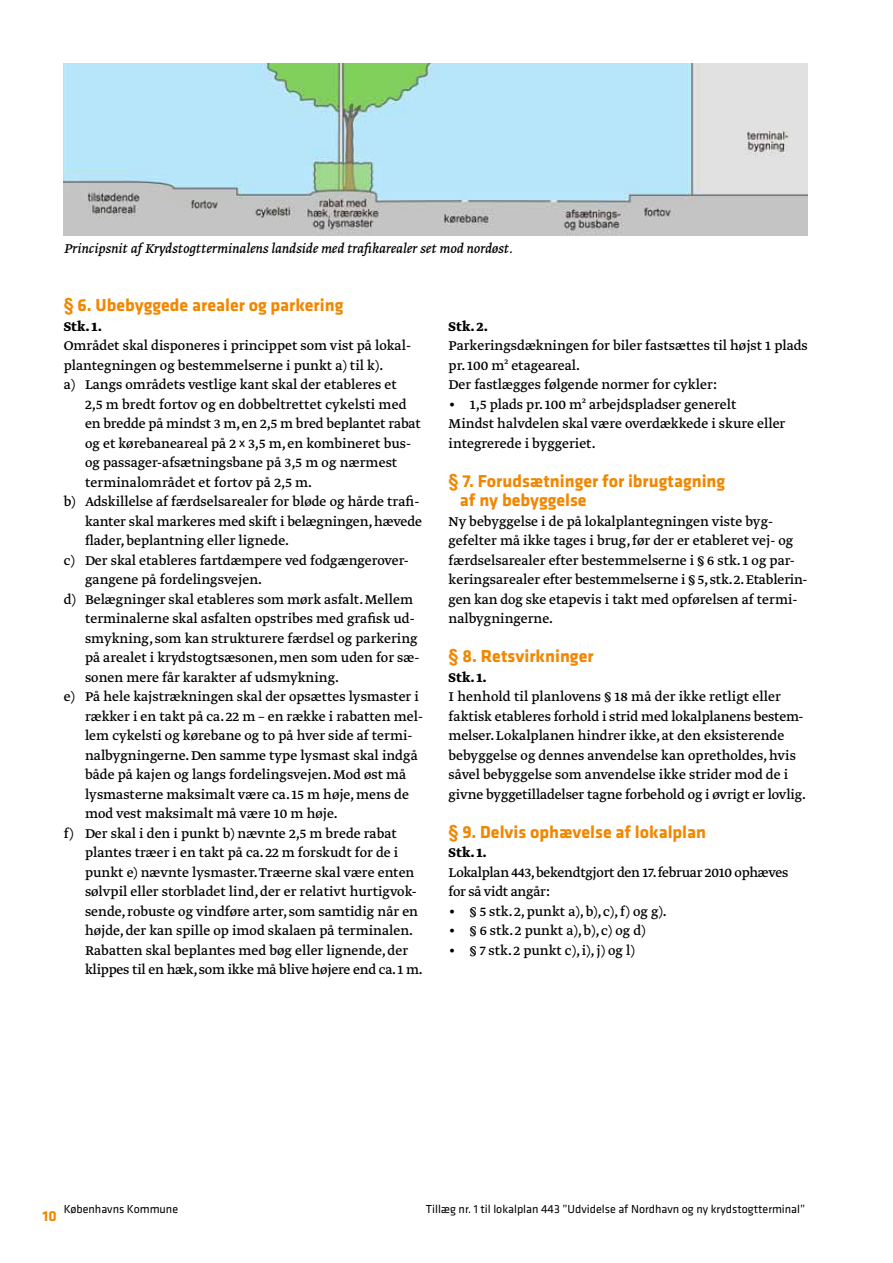
<style>
.page{position:relative;width:893px;height:1263px;background:#fff}
.page>*{position:absolute;margin:0;border:0;box-sizing:border-box;transform-origin:0 0}
.t1{font:700 18px/19.5px "Klavika";color:#f18700}
.t2{font:15px/19.5px "Greta Text";color:#000}
.t3{font:italic 15px "Greta Text";color:#000}
.t4{font:15px/19.5px "Greta Text";letter-spacing:-.02em;color:#000}
.t5{font:700 15px "Greta Text";color:#000}
.t6{font:700 15px "Klavika";color:#f18700}
.t7{font:12px "Klavika";color:#000}
.s1{font-family:"Arial"}
.s2{font-family:"Arial";font-size:12px}
</style>
<div class="page">
<img style="left:64px;top:64px;width:744px;height:172px">
<p class="t3" style="left:64px;top:242px;width:450px">Principsnit af Krydstogtterminalens landside med trafikarealer set mod nordøst.</p>
<p class="t1" style="left:64px;top:297px;width:281px"><span class="s1">§</span> 6. Ubebyggede arealer og parkering</p>
<p class="t5" style="left:64px;top:320px;width:40px">Stk. 1.</p>
<p class="t2" style="left:64px;top:337px;width:349px">Området skal disponeres i princippet som vist på lokal-</p>
<p class="t2" style="left:64px;top:356px;width:321px">plantegningen og bestemmelserne i punkt a) til k).</p>
<p class="t2" style="left:64px;top:376px;width:334px">a) Langs områdets vestlige kant skal der etableres et</p>
<p class="t2" style="left:85px;top:395px;width:323px">2,5 m bredt fortov og en dobbeltrettet cykelsti med</p>
<p class="t2" style="left:85px;top:415px;width:337px">en bredde på mindst 3 m, en 2,5 m bred beplantet rabat</p>
<p class="t2" style="left:85px;top:434px;width:328px">og et kørebaneareal på 2 <span class="s2">x</span> 3,5 m, en kombineret bus-</p>
<p class="t2" style="left:85px;top:454px;width:314px">og passager-afsætningsbane på 3,5 m og nærmest</p>
<p class="t2" style="left:85px;top:473px;width:229px">terminalområdet et fortov på 2,5 m.</p>
<p class="t2" style="left:64px;top:493px;width:357px">b) Adskillelse af færdselsarealer for bløde og hårde trafi-</p>
<p class="t2" style="left:85px;top:512px;width:338px">kanter skal markeres med skift i belægningen, hævede</p>
<p class="t2" style="left:85px;top:532px;width:205px">flader, beplantning eller lignede.</p>
<p class="t2" style="left:64px;top:551px;width:347px">c) Der skal etableres fartdæmpere ved fodgængerover-</p>
<p class="t2" style="left:85px;top:571px;width:179px">gangene på fordelingsvejen.</p>
<p class="t2" style="left:64px;top:590px;width:351px">d) Belægninger skal etableres som mørk asfalt. Mellem</p>
<p class="t2" style="left:85px;top:610px;width:331px">terminalerne skal asfalten opstribes med grafisk ud-</p>
<p class="t2" style="left:85px;top:629px;width:334px">smykning, som kan strukturere færdsel og parkering</p>
<p class="t2" style="left:85px;top:649px;width:336px">på arealet i krydstogtsæsonen, men som uden for sæ-</p>
<p class="t2" style="left:85px;top:668px;width:256px">sonen mere får karakter af udsmykning.</p>
<p class="t2" style="left:64px;top:688px;width:357px">e) På hele kajstrækningen skal der opsættes lysmaster i</p>
<p class="t2" style="left:85px;top:707px;width:339px">rækker i en takt på ca. 22 m – en række i rabatten mel-</p>
<p class="t2" style="left:85px;top:727px;width:329px">lem cykelsti og kørebane og to på hver side af termi-</p>
<p class="t2" style="left:85px;top:746px;width:334px">nalbygningerne. Den samme type lysmast skal indgå</p>
<p class="t2" style="left:85px;top:766px;width:323px">både på kajen og langs fordelingsvejen. Mod øst må</p>
<p class="t2" style="left:85px;top:785px;width:325px">lysmasterne maksimalt være ca. 15 m høje, mens de</p>
<p class="t2" style="left:85px;top:805px;width:254px">mod vest maksimalt må være 10 m høje.</p>
<p class="t2" style="left:64px;top:824px;width:335px">f) Der skal i den i punkt b) nævnte 2,5 m brede rabat</p>
<p class="t2" style="left:85px;top:844px;width:315px">plantes træer i en takt på ca. 22 m forskudt for de i</p>
<p class="t2" style="left:85px;top:863px;width:331px">punkt e) nævnte lysmaster. Træerne skal være enten</p>
<p class="t2" style="left:85px;top:883px;width:333px">sølvpil eller storbladet lind, der er relativt hurtigvok-</p>
<p class="t2" style="left:85px;top:902px;width:335px">sende, robuste og vindføre arter, som samtidig når en</p>
<p class="t2" style="left:85px;top:922px;width:330px">højde, der kan spille op imod skalaen på terminalen.</p>
<p class="t2" style="left:85px;top:941px;width:325px">Rabatten skal beplantes med bøg eller lignende, der</p>
<p class="t2" style="left:85px;top:961px;width:339px">klippes til en hæk, som ikke må blive højere end ca. 1 m.</p>
<p class="t5" style="left:449px;top:320px;width:41px">Stk. 2.</p>
<p class="t2" style="left:449px;top:336px;width:361px">Parkeringsdækningen for biler fastsættes til højst 1 plads pr. 100 m² etageareal.<br>Der fastlægges følgende normer for cykler:</p>
<p class="t2" style="left:449px;top:395px;width:338px">• 1,5 plads pr. 100 m² arbejdspladser generelt<br>Mindst halvdelen skal være overdækkede i skure eller integrerede i byggeriet.</p>
<p class="t1" style="left:460px;top:472px;width:267px;text-indent:-11px"><span class="s1">§</span> 7. Forudsætninger for ibrugtagning af ny bebyggelse</p>
<p class="t2" style="left:449px;top:512px;width:360px">Ny bebyggelse i de på lokalplantegningen viste byg&shy;gefelter må ikke tages i brug, før der er etableret vej- og færdselsarealer efter bestemmelserne i § 6 stk. 1 og par&shy;keringsarealer efter bestemmelserne i § 5, stk. 2. Etablerin&shy;gen kan dog ske etapevis i takt med opførelsen af termi&shy;nalbygningerne.</p>
<p class="t1" style="left:449px;top:648px;width:147px"><span class="s1">§</span> 8. Retsvirkninger</p>
<p class="t5" style="left:449px;top:671px;width:40px">Stk. 1.</p>
<p class="t2" style="left:449px;top:687px;width:359px">I henhold til planlovens § 18 må der ikke retligt eller faktisk etableres forhold i strid med lokalplanens bestem&shy;melser. Lokalplanen hindrer ikke, at den eksisterende bebyggelse og dennes anvendelse kan opretholdes, hvis såvel bebyggelse som anvendelse ikke strider mod de i givne byggetilladelser tagne forbehold og i øvrigt er lovlig.</p>
<p class="t1" style="left:449px;top:823px;width:259px"><span class="s1">§</span> 9. Delvis ophævelse af lokalplan</p>
<p class="t5" style="left:449px;top:846px;width:40px">Stk. 1.</p>
<p class="t4" style="left:449px;top:863px;width:341px">Lokalplan 443, bekendtgjort den 17. februar 2010 ophæves for så vidt angår:</p>
<p class="t2" style="left:449px;top:902px;width:220px">• § 5 stk. 2, punkt a), b), c), f) og g).</p>
<p class="t2" style="left:449px;top:922px;width:198px">• § 6 stk. 2 punkt a), b), c) og d)</p>
<p class="t2" style="left:449px;top:941px;width:188px">• § 7 stk. 2 punkt c), i), j) og l)</p>
<p class="t6" style="left:43px;top:1210px;width:16px">10</p>
<p class="t7" style="left:64px;top:1204px;width:116px">Københavns Kommune</p>
<p class="t7" style="left:426px;top:1204px;width:381px">Tillæg nr. 1 til lokalplan 443 ”Udvidelse af Nordhavn og ny krydstogtterminal”</p>
</div>
